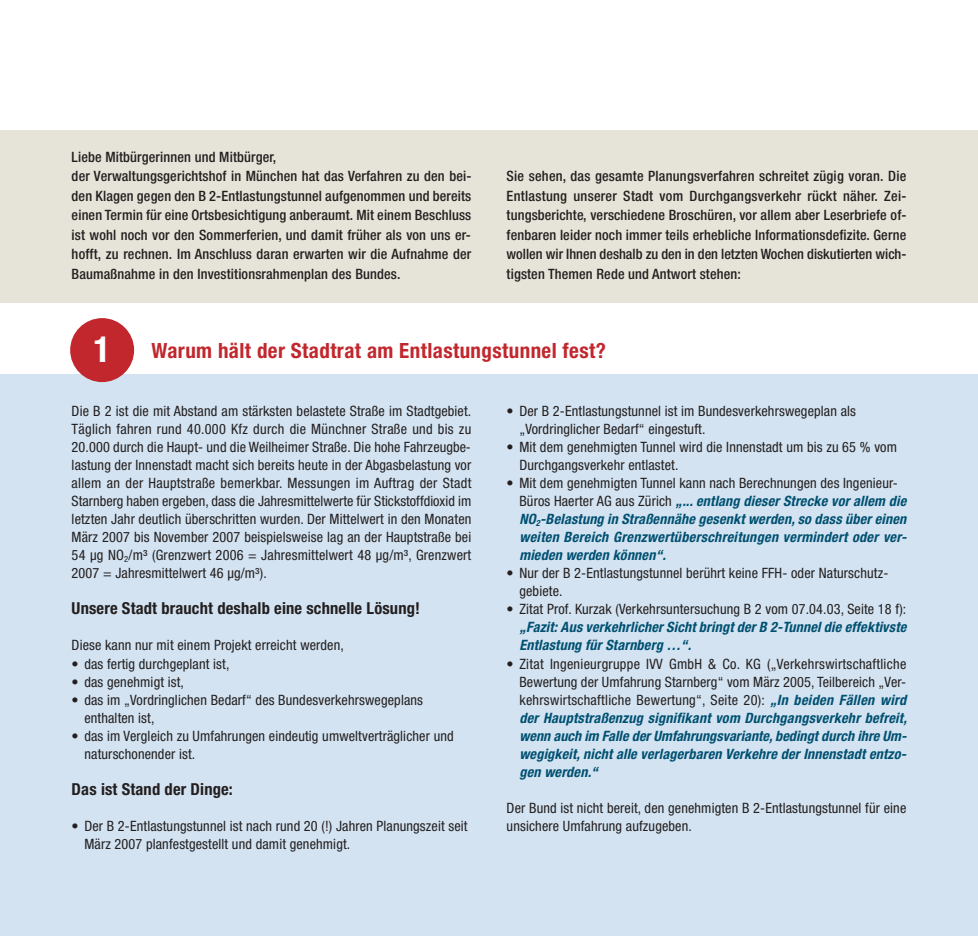
<style>
.page{position:relative;width:978px;height:936px;background:#fff}
.page>*{position:absolute;margin:0;border:0;box-sizing:border-box;transform-origin:0 0}
.t1{font:700 condensed 21px "Helvetica Neue";letter-spacing:.02em;color:#c1272d}
.t2{font:700 condensed 16.5px "Helvetica Neue LT";letter-spacing:.01em;color:#231f20}
.t3{font:condensed 14.25px/18px "Helvetica Neue LT";letter-spacing:.01em;color:#231f20}
.t4{font:500 condensed 14.25px/19.5px "Helvetica Neue LT";letter-spacing:.01em;color:#231f20;text-align:justify}
.t5{font:italic 700 condensed 14.25px/18px "Helvetica Neue LT";letter-spacing:.015em;color:#005071}
.s1{font-size:36px;color:#fff}
.s2{font-weight:400;font-style:normal;color:#231f20}
</style>
<div class="page">
<div style="left:0;top:374px;width:978px;height:561px;background:#d3e3f1"></div>
<div style="left:0;top:130px;width:978px;height:172px;background:#e6e3d8"></div>
<div style="left:70px;top:318px;width:64px;height:64px;background:#c1272d;border-radius:50%"></div>
<p class="t4" style="left:72px;top:148px;width:401px;text-align:left">Liebe Mitbürgerinnen und Mitbürger,<br>der Verwaltungsgerichtshof in München hat das Verfahren zu den bei&shy;den Klagen gegen den B 2-Entlastungstunnel aufgenommen und bereits einen Termin für eine Ortsbesichtigung anberaumt. Mit einem Beschluss ist wohl noch vor den Sommerferien, und damit früher als von uns er&shy;hofft, zu rechnen. Im Anschluss daran erwarten wir die Aufnahme der Baumaßnahme in den Investitionsrahmenplan des Bundes.</p>
<p class="t4" style="left:507px;top:168px;width:401px">Sie sehen, das gesamte Planungsverfahren schreitet zügig voran. Die Entlastung unserer Stadt vom Durchgangsverkehr rückt näher. Zei&shy;tungsberichte, verschiedene Broschüren, vor allem aber Leserbriefe of&shy;fenbaren leider noch immer teils erhebliche Informationsdefizite. Gerne wollen wir Ihnen deshalb zu den in den letzten Wochen diskutierten wich&shy;tigsten Themen Rede und Antwort stehen:</p>
<h1 class="t1" style="left:94px;top:343px;width:514px"><span class="s1">1</span> Warum hält der Stadtrat am Entlastungstunnel fest?</h1>
<p class="t3" style="left:72px;top:403px;width:401px;text-align:justify">Die B 2 ist die mit Abstand am stärksten belastete Straße im Stadtgebiet.<br>Täglich fahren rund 40.000 Kfz durch die Münchner Straße und bis zu 20.000 durch die Haupt- und die Weilheimer Straße. Die hohe Fahrzeugbe&shy;lastung der Innenstadt macht sich bereits heute in der Abgasbelastung vor allem an der Hauptstraße bemerkbar. Messungen im Auftrag der Stadt Starnberg haben ergeben, dass die Jahresmittelwerte für Stickstoffdioxid im letzten Jahr deutlich überschritten wurden. Der Mittelwert in den Monaten März 2007 bis November 2007 beispielsweise lag an der Hauptstraße bei 54 μg NO<sub>2</sub>/m³ (Grenzwert 2006 = Jahresmittelwert 48 μg/m³, Grenzwert 2007 = Jahresmittelwert 46 μg/m³).</p>
<p class="t2" style="left:72px;top:602px;width:350px">Unsere Stadt braucht deshalb eine schnelle Lösung!</p>
<p class="t3" style="left:72px;top:637px;width:274px">Diese kann nur mit einem Projekt erreicht werden,</p>
<p class="t3" style="left:72px;top:655px;width:159px">• das fertig durchgeplant ist,</p>
<p class="t3" style="left:72px;top:673px;width:114px">• das genehmigt ist,</p>
<p class="t3" style="left:84px;top:691px;width:340px;text-indent:-13px">• das im „Vordringlichen Bedarf“ des Bundesverkehrswegeplans enthalten ist,</p>
<p class="t3" style="left:84px;top:727px;width:371px;text-indent:-13px">• das im Vergleich zu Umfahrungen eindeutig umweltverträglicher und naturschonender ist.</p>
<p class="t2" style="left:72px;top:782px;width:163px">Das ist Stand der Dinge:</p>
<p class="t3" style="left:84px;top:817px;width:385px;text-indent:-13px">• Der B 2-Entlastungstunnel ist nach rund 20 (!) Jahren Planungszeit seit<br>März 2007 planfestgestellt und damit genehmigt.</p>
<p class="t3" style="left:519px;top:403px;width:338px;text-indent:-13px">• Der B 2-Entlastungstunnel ist im Bundesverkehrswegeplan als „Vordringlicher Bedarf“ eingestuft.</p>
<p class="t3" style="left:519px;top:439px;width:379px;text-indent:-13px">• Mit dem genehmigten Tunnel wird die Innenstadt um bis zu 65 % vom<br>Durchgangsverkehr entlastet.</p>
<p class="t5" style="left:519px;top:475px;width:389px;text-indent:-13px"><span class="s2">• Mit dem genehmigten Tunnel kann nach Berechnungen des Ingenieur-Büros Haerter AG aus Zürich</span> „... entlang dieser Strecke vor allem die NO<sub>2</sub>-Belastung in Straßennähe gesenkt werden, so dass über einen weiten Bereich Grenzwertüberschreitungen vermindert oder ver&shy;mieden werden können“.</p>
<p class="t3" style="left:519px;top:565px;width:371px;text-indent:-13px">• Nur der B 2-Entlastungstunnel berührt keine FFH- oder Naturschutz&shy;gebiete.</p>
<p class="t3" style="left:507px;top:601px;width:401px">• Zitat Prof. Kurzak (Verkehrsuntersuchung B 2 vom 07.04.03, Seite 18 f):</p>
<p class="t5" style="left:519px;top:619px;width:388px">„Fazit: Aus verkehrlicher Sicht bringt der B 2-Tunnel die effektivste<br>Entlastung für Starnberg …“.</p>
<p class="t5" style="left:519px;top:655px;width:389px;text-align:justify;text-indent:-13px"><span class="s2">• Zitat Ingenieurgruppe IVV GmbH &amp; Co. KG („Verkehrswirtschaftliche Bewertung der Umfahrung Starnberg“ vom März 2005, Teilbereich „Ver&shy;kehrswirtschaftliche Bewertung“, Seite 20):</span> „In beiden Fällen wird der Hauptstraßenzug signifikant vom Durchgangsverkehr befreit, wenn auch im Falle der Umfahrungsvariante, bedingt durch ihre Um&shy;wegigkeit, nicht alle verlagerbaren Verkehre der Innenstadt entzo&shy;gen werden.“</p>
<p class="t3" style="left:507px;top:799px;width:401px">Der Bund ist nicht bereit, den genehmigten B 2-Entlastungstunnel für eine unsichere Umfahrung aufzugeben.</p>
</div>
